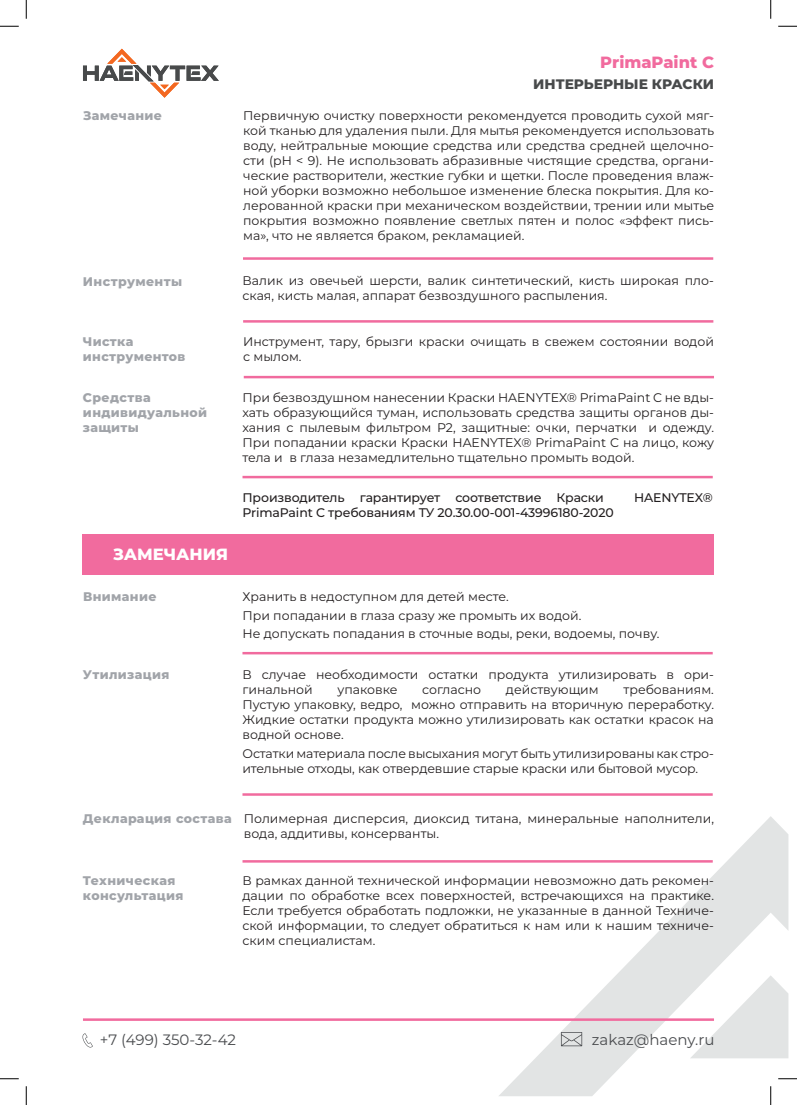
<style>
.page{position:relative;width:797px;height:1105px;background:#fff}
.page>*{position:absolute;margin:0;border:0;box-sizing:border-box;transform-origin:0 0}
.t1{font:800 16.25px "Montserrat";color:#f16b9e}
.t2{font:800 16.25px "Montserrat";color:#fff}
.t3{font:15px "Montserrat";color:#4a4c4f}
.t4{font:800 13.75px "Montserrat";color:#484a4b}
.t5{font:12.5px/15px "Montserrat";color:#231f20}
.t6{font:800 12.5px/15px "Montserrat";letter-spacing:.03em;color:#a1a4a9}
.t7{font:500 12.5px "Montserrat";letter-spacing:-.01em;color:#231f20}
</style>
<div class="page">
<svg style="left:499px;top:816px;width:289px;height:280px"></svg>
<svg style="left:690px;top:975px;width:98px;height:83px"></svg>
<hr style="left:83px;top:1018px;width:631px;height:3px;background:#f16b9e">
<svg style="left:561px;top:1032px;width:21px;height:14px"></svg>
<svg style="left:83px;top:1033px;width:10px;height:14px"></svg>
<div style="left:83px;top:535px;width:631px;height:40px;background:#f16b9e"></div>
<hr style="left:243px;top:320px;width:470px;height:3px;background:#f16b9e">
<hr style="left:244px;top:376px;width:470px;height:2px;background:#f16b9e">
<hr style="left:242px;top:476px;width:470px;height:2px;background:#f16b9e">
<hr style="left:242px;top:652px;width:470px;height:2px;background:#f16b9e">
<svg style="left:83px;top:49px;width:136px;height:49px"></svg>
<hr style="left:243px;top:257px;width:470px;height:3px;background:#f16b9e">
<hr style="left:242px;top:860px;width:470px;height:3px;background:#f16b9e">
<hr style="left:242px;top:793px;width:470px;height:3px;background:#f16b9e">
<svg style="left:0;top:25px;width:19px;height:2px"></svg>
<svg style="left:778px;top:25px;width:19px;height:2px"></svg>
<svg style="left:0;top:1078px;width:19px;height:1px"></svg>
<svg style="left:778px;top:1078px;width:19px;height:1px"></svg>
<svg style="left:25px;top:0;width:2px;height:19px"></svg>
<svg style="left:25px;top:1086px;width:2px;height:19px"></svg>
<svg style="left:770px;top:0;width:1px;height:19px"></svg>
<svg style="left:770px;top:1086px;width:1px;height:19px"></svg>
<h1 class="t1" style="left:600px;top:50px;width:115px">PrimaPaint C</h1>
<p class="t4" style="left:533px;top:74px;width:182px">ИНТЕРЬЕРНЫЕ КРАСКИ</p>
<p class="t6" style="left:83px;top:107px;width:80px">Замечание</p>
<p class="t5" style="left:243px;top:107px;width:472px;text-align:justify">Первичную очистку поверхности рекомендуется проводить сухой мяг&shy;кой тканью для удаления пыли. Для мытья рекомендуется использовать воду, нейтральные моющие средства или средства средней щелочно&shy;сти (pH &lt; 9). Не использовать абразивные чистящие средства, органи&shy;ческие растворители, жесткие губки и щетки. После проведения влаж&shy;ной уборки возможно небольшое изменение блеска покрытия. Для ко&shy;лерованной краски при механическом воздействии, трении или мытье покрытия возможно появление светлых пятен и полос «эффект пись&shy;ма», что не является браком, рекламацией.</p>
<p class="t6" style="left:83px;top:274px;width:101px">Инструменты</p>
<p class="t5" style="left:242px;top:273px;width:473px">Валик из овечьей шерсти, валик синтетический, кисть широкая пло&shy;ская, кисть малая, аппарат безвоздушного распыления.</p>
<p class="t6" style="left:83px;top:333px;width:104px">Чистка инструментов</p>
<p class="t5" style="left:243px;top:334px;width:472px">Инструмент, тару, брызги краски очищать в свежем состоянии водой с мылом.</p>
<p class="t6" style="left:83px;top:389px;width:126px">Средства индивидуальной защиты</p>
<p class="t5" style="left:242px;top:389px;width:473px;text-align:justify">При безвоздушном нанесении Краски HAENYTEX® PrimaPaint C не вды&shy;хать образующийся туман, использовать средства защиты органов ды&shy;хания с пылевым фильтром Р2, защитные: очки, перчатки и одежду.<br>При попадании краски Краски HAENYTEX® PrimaPaint C на лицо, кожу тела и в глаза незамедлительно тщательно промыть водой.</p>
<p class="t7" style="left:242px;top:488px;width:363px">Производитель гарантирует соответствие Краски</p>
<p class="t7" style="left:634px;top:488px;width:80px">HAENYTEX®</p>
<p class="t7" style="left:242px;top:503px;width:373px">PrimaPaint C требованиям ТУ 20.30.00-001-43996180-2020</p>
<h1 class="t2" style="left:113px;top:543px;width:117px">ЗАМЕЧАНИЯ</h1>
<p class="t6" style="left:83px;top:588px;width:75px">Внимание</p>
<p class="t5" style="left:242px;top:587px;width:418px;line-height:18.5px">Хранить в недоступном для детей месте.<br>При попадании в глаза сразу же промыть их водой.<br>Не допускать попадания в сточные воды, реки, водоемы, почву.</p>
<p class="t6" style="left:83px;top:666px;width:88px">Утилизация</p>
<p class="t5" style="left:242px;top:667px;width:473px">В случае необходимости остатки продукта утилизировать в ори&shy;гинальной</p>
<p class="t5" style="left:242px;top:682px;width:473px;text-align:justify;text-indent:381px">требованиям.<br>Пустую упаковку, ведро, можно отправить на вторичную переработку.<br>Жидкие остатки продукта можно утилизировать как остатки красок на водной основе.</p>
<p class="t5" style="left:242px;top:745px;width:473px">Остатки материала после высыхания могут быть утилизированы как стро&shy;ительные отходы, как отвердевшие старые краски или бытовой мусор.</p>
<p class="t5" style="left:337px;top:682px;width:62px">упаковке</p>
<p class="t5" style="left:422px;top:682px;width:61px">согласно</p>
<p class="t5" style="left:506px;top:682px;width:94px">действующим</p>
<p class="t6" style="left:83px;top:810px;width:150px">Декларация состава</p>
<p class="t5" style="left:244px;top:810px;width:471px">Полимерная дисперсия, диоксид титана, минеральные наполнители, вода, аддитивы, консерванты.</p>
<p class="t6" style="left:83px;top:873px;width:102px">Техническая консультация</p>
<p class="t5" style="left:242px;top:873px;width:473px;text-align:justify">В рамках данной технической информации невозможно дать рекомен&shy;дации по обработке всех поверхностей, встречающихся на практике.<br>Если требуется обработать подложки, не указанные в данной Техниче&shy;ской информации, то следует обратиться к нам или к нашим техниче&shy;ским специалистам.</p>
<p class="t3" style="left:100px;top:1030px;width:138px">+7 (499) 350-32-42</p>
<p class="t3" style="left:592px;top:1030px;width:124px">zakaz@haeny.ru</p>
</div>
